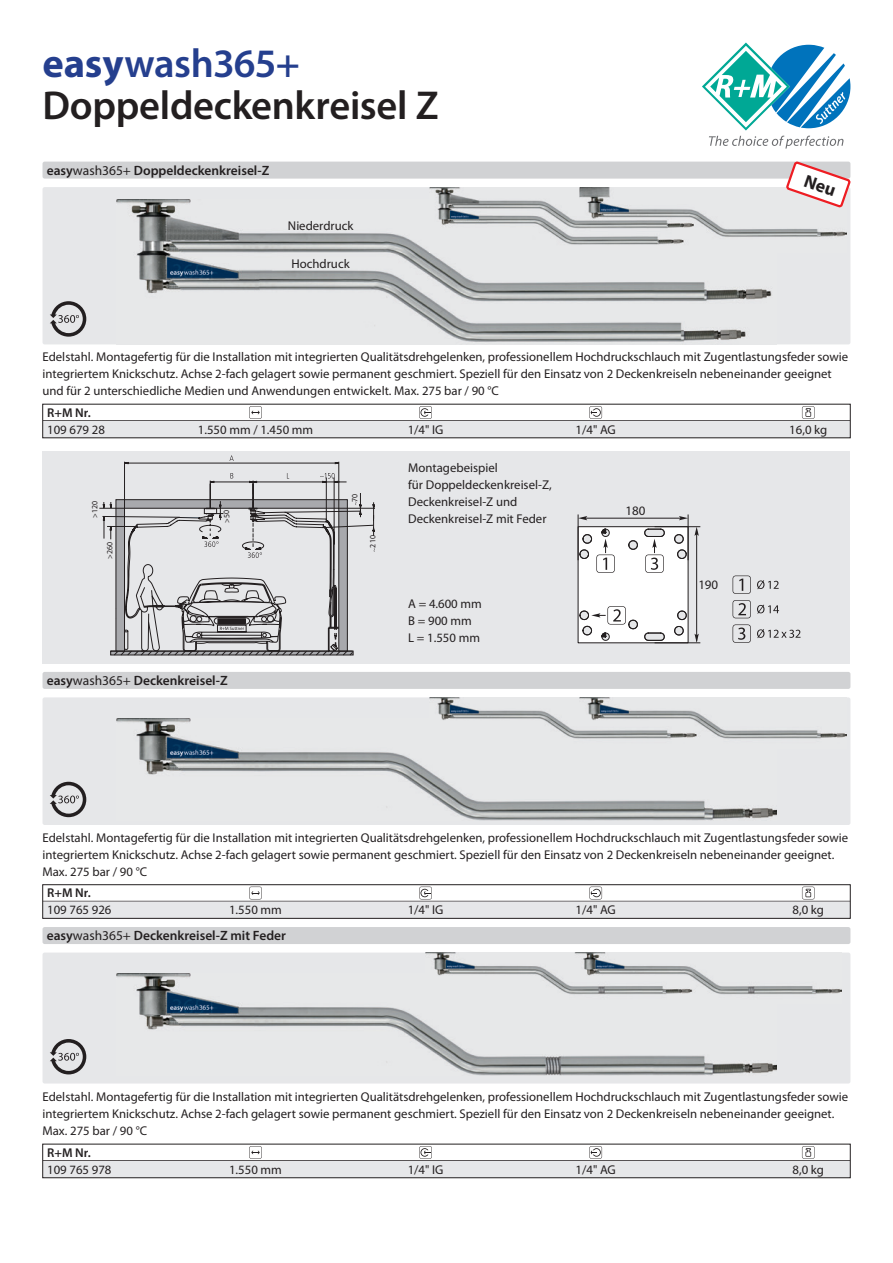
<style>
.page{position:relative;width:893px;height:1263px;background:#fff}
.page>*{position:absolute;margin:0;border:0;box-sizing:border-box;transform-origin:0 0}
.t1{font:600 40.5px/42.5px "Myriad Pro";letter-spacing:-.01em;color:#231f20}
.t2{font:600 13.5px "Myriad Pro";color:#231f20}
.t3{font:12.9px "Myriad Pro";color:#231f20}
.t4{font:12.75px/17px "Myriad Pro";color:#231f20}
.t5{font:600 12.75px "Myriad Pro";color:#231f20}
.t6{font:8.1px "Myriad Pro";color:#231f20}
.s1{font-weight:700;color:#253f8e}
.s2{color:#253f8e}
.s3{font-weight:400}
</style>
<div class="page">
<div style="left:43px;top:187px;width:807px;height:157px;background:#e6e7e9;border-radius:2px"></div>
<img style="left:116px;top:200px;width:656px;height:142px">
<svg style="left:50px;top:301px;width:36px;height:36px"></svg>
<div style="left:43px;top:451px;width:807px;height:212px;background:#e6e7e9"></div>
<hr style="left:655px;top:642px;width:45px;height:1px;background:#231f20">
<hr style="left:655px;top:526px;width:45px;height:1px;background:#231f20">
<hr style="left:688px;top:514px;width:1px;height:46px;background:#231f20">
<hr style="left:578px;top:514px;width:1px;height:46px;background:#231f20">
<hr style="left:583px;top:518px;width:100px;height:1px;background:#231f20">
<svg style="left:578px;top:516px;width:9px;height:4px"></svg>
<svg style="left:679px;top:516px;width:9px;height:4px"></svg>
<svg style="left:733px;top:575px;width:18px;height:19px"></svg>
<svg style="left:757px;top:605px;width:22px;height:9px"></svg>
<svg style="left:733px;top:600px;width:18px;height:18px"></svg>
<svg style="left:757px;top:580px;width:22px;height:9px"></svg>
<svg style="left:733px;top:624px;width:18px;height:19px"></svg>
<svg style="left:757px;top:629px;width:43px;height:9px"></svg>
<svg style="left:577px;top:526px;width:122px;height:117px"></svg>
<div style="left:43px;top:697px;width:807px;height:128px;background:#e6e7e9;border-radius:2px"></div>
<img style="left:116px;top:719px;width:661px;height:102px">
<img style="left:429px;top:697px;width:417px;height:51px">
<svg style="left:50px;top:782px;width:36px;height:35px"></svg>
<div style="left:43px;top:952px;width:807px;height:131px;background:#e6e7e9;border-radius:2px"></div>
<img style="left:116px;top:974px;width:661px;height:102px">
<img style="left:425px;top:952px;width:417px;height:51px">
<svg style="left:50px;top:1039px;width:36px;height:35px"></svg>
<img style="left:429px;top:187px;width:417px;height:66px">
<svg style="left:702px;top:43px;width:148px;height:106px"></svg>
<div style="left:43px;top:162px;width:807px;height:17px;background:#d1d2d4;border-radius:2px"></div>
<hr style="left:43px;top:420px;width:807px;height:1px;background:#231f20">
<div style="left:43px;top:421px;width:807px;height:17px;background:#e6e7e9"></div>
<svg style="left:249px;top:406px;width:13px;height:13px"></svg>
<svg style="left:419px;top:406px;width:13px;height:13px"></svg>
<svg style="left:589px;top:406px;width:13px;height:13px"></svg>
<svg style="left:802px;top:406px;width:13px;height:13px"></svg>
<div style="left:43px;top:672px;width:807px;height:17px;background:#d1d2d4;border-radius:2px"></div>
<div style="left:43px;top:901px;width:807px;height:17px;background:#e6e7e9"></div>
<svg style="left:249px;top:887px;width:13px;height:12px"></svg>
<svg style="left:419px;top:887px;width:13px;height:12px"></svg>
<svg style="left:589px;top:887px;width:13px;height:12px"></svg>
<svg style="left:802px;top:887px;width:13px;height:12px"></svg>
<div style="left:43px;top:884px;width:807px;height:34px;border:1px solid #231f20"></div>
<hr style="left:43px;top:1160px;width:807px;height:1px;background:#231f20">
<div style="left:43px;top:1161px;width:807px;height:17px;background:#e6e7e9"></div>
<svg style="left:249px;top:1146px;width:13px;height:13px"></svg>
<svg style="left:419px;top:1146px;width:13px;height:13px"></svg>
<svg style="left:589px;top:1146px;width:13px;height:13px"></svg>
<svg style="left:802px;top:1146px;width:13px;height:13px"></svg>
<div style="left:43px;top:1144px;width:807px;height:34px;border:1px solid #231f20"></div>
<div style="left:43px;top:927px;width:807px;height:17px;background:#d1d2d4;border-radius:2px"></div>
<svg style="left:99px;top:455px;width:276px;height:200px"></svg>
<svg style="left:784px;top:161px;width:67px;height:48px"></svg>
<h1 class="t1" style="left:43px;top:41px;width:398px"><span class="s1">easy</span><span class="s2">wash365+<br></span>Doppeldeckenkreisel Z</h1>
<p class="t2" style="left:47px;top:162px;width:224px">easy<span class="s3">wash365+</span> Doppeldeckenkreisel-Z</p>
<p class="t4" style="left:288px;top:217px;width:67px">Niederdruck</p>
<p class="t4" style="left:292px;top:255px;width:60px">Hochdruck</p>
<p class="t4" style="left:43px;top:349px;width:807px">Edelstahl. Montagefertig für die Installation mit integrierten Qualitätsdrehgelenken, professionellem Hochdruckschlauch mit Zugentlastungsfeder sowie integriertem Knickschutz. Achse 2-fach gelagert sowie permanent geschmiert. Speziell für den Einsatz von 2 Deckenkreiseln nebeneinander geeignet und für 2 unterschiedliche Medien und Anwendungen entwickelt. Max. 275 bar / 90 °C</p>
<p class="t5" style="left:47px;top:404px;width:45px">R+M Nr.</p>
<p class="t4" style="left:47px;top:421px;width:59px">109 679 28</p>
<p class="t4" style="left:198px;top:421px;width:117px">1.550 mm / 1.450 mm</p>
<p class="t4" style="left:408px;top:421px;width:37px">1/4" IG</p>
<p class="t4" style="left:576px;top:421px;width:42px">1/4" AG</p>
<p class="t4" style="left:789px;top:421px;width:40px">16,0 kg</p>
<p class="t4" style="left:408px;top:459px;width:145px">Montagebeispiel<br>für Doppeldeckenkreisel-Z,<br>Deckenkreisel-Z und<br>Deckenkreisel-Z mit Feder</p>
<p class="t6" style="left:90px;top:518px;width:19px;rotate:-91deg">&gt;120</p>
<p class="t3" style="left:626px;top:503px;width:21px">180</p>
<p class="t6" style="left:105px;top:559px;width:19px;rotate:-91deg">&gt;260</p>
<p class="t2" style="left:47px;top:672px;width:182px">easy<span class="s3">wash365+</span> Deckenkreisel-Z</p>
<p class="t4" style="left:408px;top:596px;width:75px">A = 4.600 mm<br>B = 900 mm<br>L = 1.550 mm</p>
<p class="t3" style="left:698px;top:577px;width:21px">190</p>
<p class="t4" style="left:43px;top:829px;width:807px">Edelstahl. Montagefertig für die Installation mit integrierten Qualitätsdrehgelenken, professionellem Hochdruckschlauch mit Zugentlastungsfeder sowie integriertem Knickschutz. Achse 2-fach gelagert sowie permanent geschmiert. Speziell für den Einsatz von 2 Deckenkreiseln nebeneinander geeignet.<br>Max. 275 bar / 90 °C</p>
<p class="t5" style="left:47px;top:885px;width:45px">R+M Nr.</p>
<p class="t4" style="left:47px;top:902px;width:66px">109 765 926</p>
<p class="t4" style="left:229px;top:902px;width:54px">1.550 mm</p>
<p class="t4" style="left:408px;top:902px;width:37px">1/4" IG</p>
<p class="t4" style="left:576px;top:902px;width:42px">1/4" AG</p>
<p class="t4" style="left:792px;top:902px;width:33px">8,0 kg</p>
<p class="t2" style="left:47px;top:927px;width:241px">easy<span class="s3">wash365+</span> Deckenkreisel-Z mit Feder</p>
<p class="t4" style="left:43px;top:1089px;width:807px">Edelstahl. Montagefertig für die Installation mit integrierten Qualitätsdrehgelenken, professionellem Hochdruckschlauch mit Zugentlastungsfeder sowie integriertem Knickschutz. Achse 2-fach gelagert sowie permanent geschmiert. Speziell für den Einsatz von 2 Deckenkreiseln nebeneinander geeignet.<br>Max. 275 bar / 90 °C</p>
<p class="t5" style="left:47px;top:1144px;width:45px">R+M Nr.</p>
<p class="t4" style="left:47px;top:1161px;width:66px">109 765 978</p>
<p class="t4" style="left:229px;top:1161px;width:54px">1.550 mm</p>
<p class="t4" style="left:408px;top:1161px;width:37px">1/4" IG</p>
<p class="t4" style="left:576px;top:1161px;width:42px">1/4" AG</p>
<p class="t4" style="left:792px;top:1161px;width:33px">8,0 kg</p>
</div>
